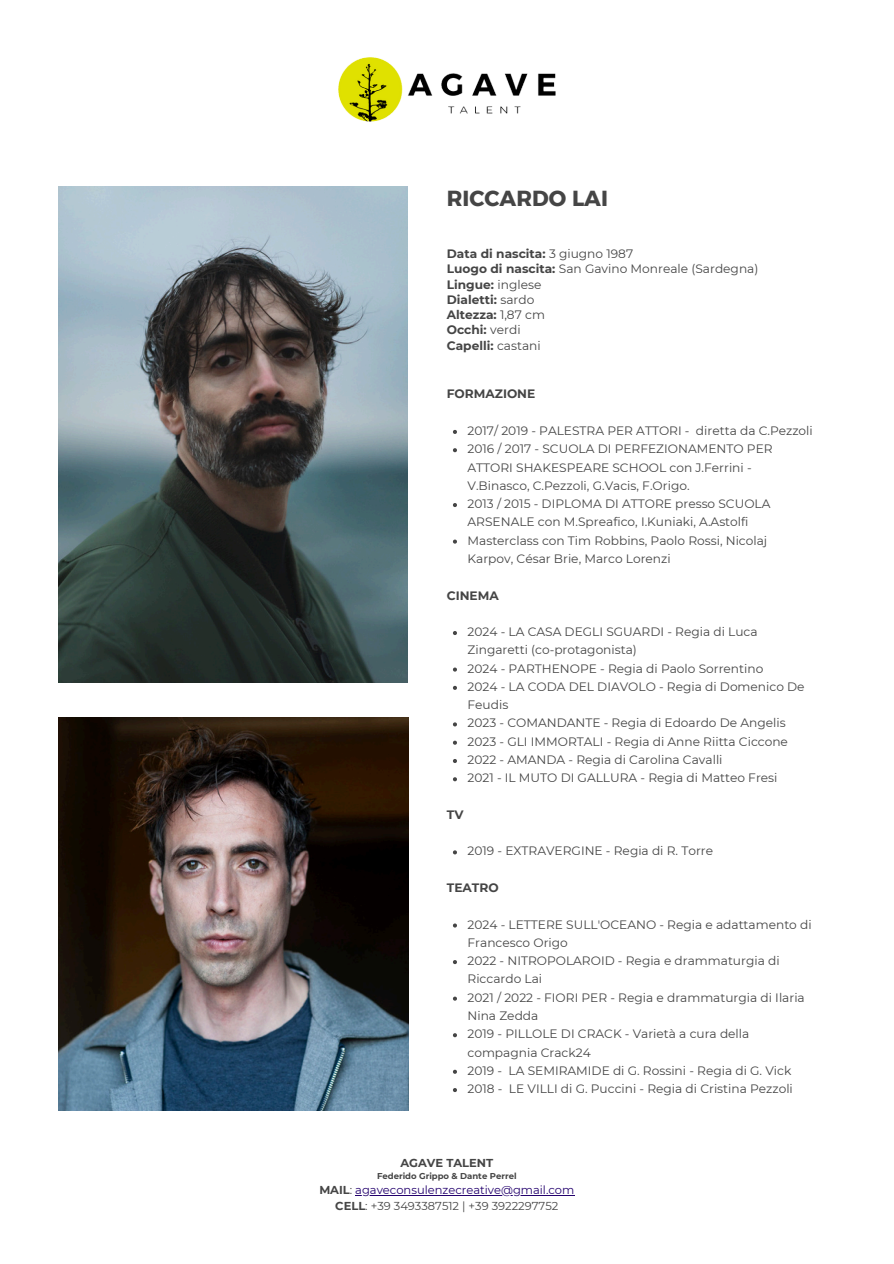
<style>
.page{position:relative;width:894px;height:1264px;background:#fff}
.page>*{position:absolute;margin:0;border:0;box-sizing:border-box;transform-origin:0 0}
.t1{font:21.75px "Kief Montaser Bold";color:#454545}
.t2{font:12.15px/18.3px "Montserrat";color:#454545}
.t3{font:700 12.15px "Montserrat";color:#454545}
.t4{font:11.55px/15.6px "Montserrat";color:#23006d;text-align:center}
.t5{font:700 11.55px "Montserrat";color:#454545}
.t6{font:700 8.55px "Montserrat";color:#454545}
.s1{font-weight:400}
.s2{font-weight:700}
.s3{font-weight:700;color:#454545}
.s4{color:#454545}
</style>
<div class="page">
<img style="left:338px;top:57px;width:217px;height:64px">
<img style="left:58px;top:717px;width:350px;height:393px">
<img style="left:58px;top:186px;width:349px;height:497px">
<svg style="left:453px;top:430px;width:4px;height:4px"></svg>
<svg style="left:453px;top:448px;width:4px;height:4px"></svg>
<svg style="left:453px;top:503px;width:4px;height:4px"></svg>
<svg style="left:453px;top:539px;width:4px;height:4px"></svg>
<svg style="left:453px;top:631px;width:4px;height:4px"></svg>
<svg style="left:453px;top:667px;width:4px;height:4px"></svg>
<svg style="left:453px;top:686px;width:4px;height:4px"></svg>
<svg style="left:453px;top:722px;width:4px;height:4px"></svg>
<svg style="left:453px;top:740px;width:4px;height:4px"></svg>
<svg style="left:453px;top:759px;width:4px;height:4px"></svg>
<svg style="left:453px;top:777px;width:4px;height:4px"></svg>
<svg style="left:453px;top:850px;width:4px;height:4px"></svg>
<svg style="left:453px;top:923px;width:4px;height:4px"></svg>
<svg style="left:453px;top:960px;width:4px;height:4px"></svg>
<svg style="left:453px;top:996px;width:4px;height:4px"></svg>
<svg style="left:453px;top:1033px;width:4px;height:4px"></svg>
<svg style="left:453px;top:1069px;width:4px;height:4px"></svg>
<svg style="left:453px;top:1088px;width:4px;height:4px"></svg>
<hr style="left:355px;top:1194px;width:219px;height:1px;background:#23006d">
<h1 class="t1" style="left:446px;top:185px;width:163px">RICCARDO LAI</h1>
<p class="t3" style="left:446px;top:246px;width:188px">Data di nascita: <span class="s1">3 giugno 1987</span></p>
<p class="t2" style="left:446px;top:260px;width:313px"><span class="s2">Luogo di nascita:</span> San Gavino Monreale (Sardegna)</p>
<p class="t3" style="left:446px;top:277px;width:96px">Lingue: <span class="s1">inglese</span></p>
<p class="t3" style="left:446px;top:292px;width:89px">Dialetti: <span class="s1">sardo</span></p>
<p class="t3" style="left:446px;top:307px;width:100px">Altezza: <span class="s1">1,87 cm</span></p>
<p class="t3" style="left:446px;top:322px;width:75px">Occhi: <span class="s1">verdi</span></p>
<p class="t3" style="left:446px;top:338px;width:95px">Capelli: <span class="s1">castani</span></p>
<h2 class="t3" style="left:446px;top:386px;width:90px">FORMAZIONE</h2>
<p class="t2" style="left:467px;top:421px;width:347px">2017/ 2019 - PALESTRA PER ATTORI - diretta da C.Pezzoli</p>
<p class="t2" style="left:467px;top:440px;width:306px">2016 / 2017 - SCUOLA DI PERFEZIONAMENTO PER<br>ATTORI SHAKESPEARE SCHOOL con J.Ferrini -<br>V.Binasco, C.Pezzoli, G.Vacis, F.Origo.</p>
<p class="t2" style="left:467px;top:494px;width:304px">2013 / 2015 - DIPLOMA DI ATTORE presso SCUOLA<br>ARSENALE con M.Spreafico, I.Kuniaki, A.Astolfi</p>
<p class="t2" style="left:467px;top:531px;width:301px">Masterclass con Tim Robbins, Paolo Rossi, Nicolaj<br>Karpov, César Brie, Marco Lorenzi</p>
<h2 class="t3" style="left:446px;top:587px;width:53px">CINEMA</h2>
<p class="t2" style="left:467px;top:622px;width:291px">2024 - LA CASA DEGLI SGUARDI - Regia di Luca<br>Zingaretti (co-protagonista)</p>
<p class="t2" style="left:467px;top:659px;width:297px">2024 - PARTHENOPE - Regia di Paolo Sorrentino</p>
<p class="t2" style="left:467px;top:677px;width:338px">2024 - LA CODA DEL DIAVOLO - Regia di Domenico De<br>Feudis</p>
<p class="t2" style="left:467px;top:714px;width:319px">2023 - COMANDANTE - Regia di Edoardo De Angelis</p>
<p class="t2" style="left:467px;top:732px;width:322px">2023 - GLI IMMORTALI - Regia di Anne Riitta Ciccone</p>
<p class="t2" style="left:467px;top:750px;width:256px">2022 - AMANDA - Regia di Carolina Cavalli</p>
<p class="t2" style="left:467px;top:768px;width:311px">2021 - IL MUTO DI GALLURA - Regia di Matteo Fresi</p>
<h2 class="t3" style="left:446px;top:807px;width:18px">TV</h2>
<p class="t2" style="left:467px;top:842px;width:247px">2019 - EXTRAVERGINE - Regia di R. Torre</p>
<h2 class="t3" style="left:446px;top:880px;width:53px">TEATRO</h2>
<p class="t2" style="left:467px;top:915px;width:345px">2024 - LETTERE SULL'OCEANO - Regia e adattamento di<br>Francesco Origo</p>
<p class="t2" style="left:467px;top:951px;width:313px">2022 - NITROPOLAROID - Regia e drammaturgia di<br>Riccardo Lai</p>
<p class="t2" style="left:467px;top:988px;width:339px">2021 / 2022 - FIORI PER - Regia e drammaturgia di Ilaria<br>Nina Zedda</p>
<p class="t2" style="left:467px;top:1024px;width:283px">2019 - PILLOLE DI CRACK - Varietà a cura della compagnia Crack24</p>
<p class="t2" style="left:467px;top:1061px;width:36px">2019 -</p>
<p class="t2" style="left:508px;top:1061px;width:284px">LA SEMIRAMIDE di G. Rossini - Regia di G. Vick</p>
<p class="t2" style="left:467px;top:1079px;width:36px">2018 -</p>
<p class="t2" style="left:509px;top:1079px;width:285px">LE VILLI di G. Puccini - Regia di Cristina Pezzoli</p>
<p class="t5" style="left:400px;top:1156px;width:94px">AGAVE TALENT</p>
<p class="t6" style="left:377px;top:1171px;width:141px">Federido Grippo &amp; Dante Perrel</p>
<p class="t4" style="left:319px;top:1182px;width:256px"><span class="s3">MAIL</span><span class="s4">:</span> agaveconsulenzecreative@gmail.com<br><span class="s3">CELL</span><span class="s4">: +39 3493387512 | +39 3922297752</span></p>
</div>
